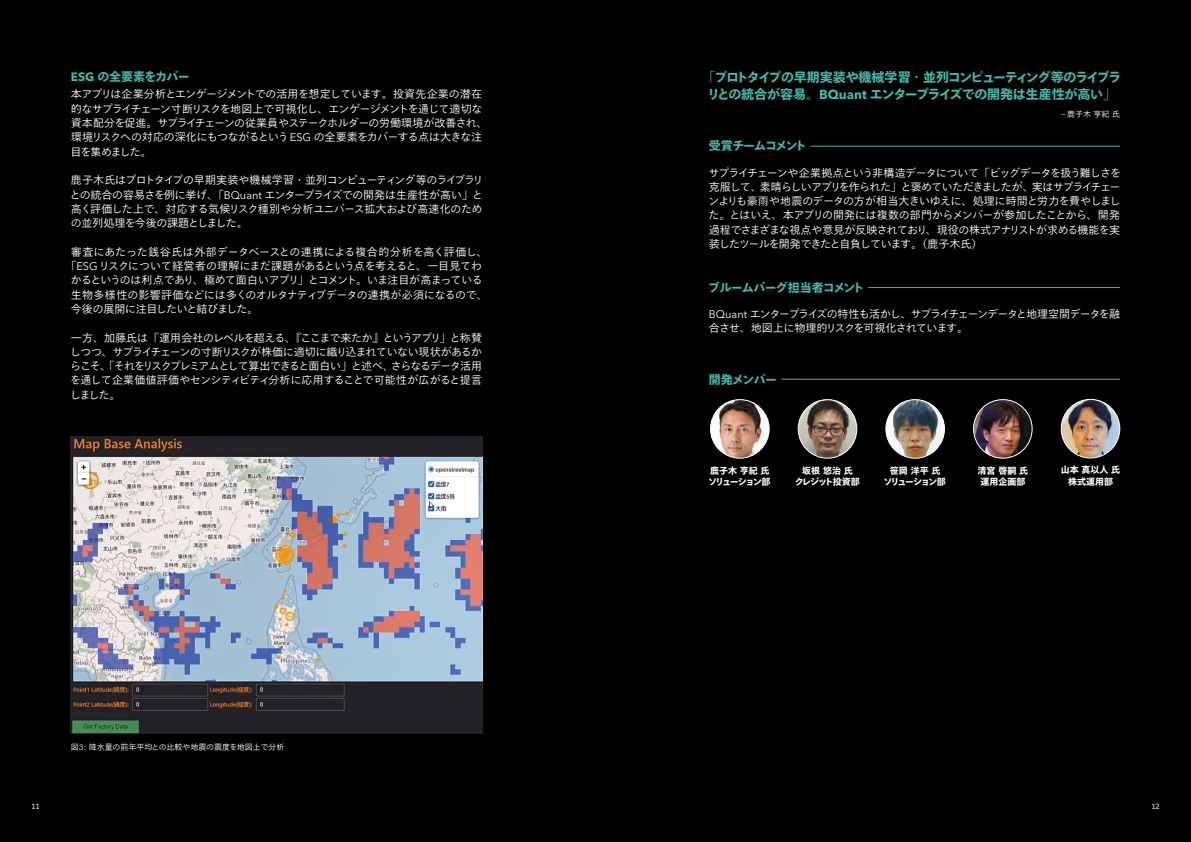
<style>
.page{position:relative;width:1191px;height:842px;background:#000}
.page>*{position:absolute;margin:0;border:0;box-sizing:border-box;transform-origin:0 0}
.t1{font:800 13px/16.9px "Tazugane Gothic Std N";letter-spacing:-.04em;color:#43b9aa;text-align:center}
.t2{font:800 12px "Tazugane Gothic Std N";letter-spacing:-.055em;color:#43b9aa}
.t3{font:800 12px "Tazugane Gothic Std N";letter-spacing:-.095em;color:#43b9aa}
.t4{font:300 11px/14.3px "Tazugane Gothic Std N";letter-spacing:-.05em;color:#fff;text-align:justify}
.t5{font:300 11px/14.3px "Tazugane Gothic Std N";letter-spacing:-.09em;color:#fff}
.t6{font:300 11px "Tazugane Gothic Std N";letter-spacing:-.015em;color:#fff}
.t7{font:300 11px "Tazugane Gothic Std N";letter-spacing:-.02em;color:#fff}
.t8{font:300 11px "Tazugane Gothic Std N";letter-spacing:-.005em;color:#fff}
.t9{font:800 9px/11.7px "Tazugane Gothic Std N";color:#fff;text-align:center}
.t10{font:800 9px/11.7px "Tazugane Gothic Std N";letter-spacing:-.065em;color:#fff}
.t11{font:800 9px/11.7px "Tazugane Gothic Std N";letter-spacing:-.11em;color:#fff;text-align:center}
.t12{font:300 8px "Tazugane Gothic Std N";color:#fff}
.t13{font:7px "Bloomberg Prop Unicode I";color:#fff}
.s1{font-family:"Avenir Next M For BBG";font-weight:700}
.s2{font-family:"Avenir Next M For BBG";font-weight:400}
</style>
<div class="page">
<img style="left:710px;top:400px;width:59px;height:58px;border-radius:29px">
<div style="left:710px;top:399px;width:59px;height:59px;border:1px solid #fff;border-radius:50%"></div>
<img style="left:798px;top:400px;width:58px;height:58px;border-radius:29px">
<div style="left:798px;top:399px;width:59px;height:59px;border:1px solid #fff;border-radius:50%"></div>
<img style="left:886px;top:400px;width:58px;height:58px;border-radius:29px">
<div style="left:885px;top:399px;width:59px;height:59px;border:1px solid #fff;border-radius:50%"></div>
<img style="left:973px;top:400px;width:59px;height:58px;border-radius:29px">
<div style="left:973px;top:399px;width:59px;height:59px;border:1px solid #fff;border-radius:50%"></div>
<img style="left:1061px;top:399px;width:58px;height:59px;border-radius:29px">
<div style="left:1061px;top:399px;width:59px;height:59px;border:1px solid #fff;border-radius:50%"></div>
<hr style="left:709px;top:146px;width:411px;height:1px;background:#43b9aa">
<div style="left:709px;top:141px;width:101px;height:11px;background:#000"></div>
<hr style="left:709px;top:287px;width:411px;height:1px;background:#43b9aa">
<div style="left:709px;top:282px;width:159px;height:11px;background:#000"></div>
<hr style="left:709px;top:379px;width:411px;height:1px;background:#43b9aa">
<div style="left:709px;top:374px;width:72px;height:11px;background:#000"></div>
<img style="left:71px;top:437px;width:411px;height:296px">
<p class="t2" style="left:71px;top:70px;width:120px"><span class="s1">ESG</span> の全要素をカバー</p>
<p class="t4" style="left:70px;top:88px;width:418px;text-align:left">本アプリは企業分析とエンゲージメントでの活用を想定しています。投資先企業の潜在的なサプライチェーン寸断リスクを地図上で可視化し、エンゲージメントを通じて適切な資本配分を促進。サプライチェーンの従業員やステークホルダーの労働環境が改善され、環境リスクへの対応の深化にもつながるという<span class="s2">ESG</span> の全要素をカバーする点は大きな注目を集めました。</p>
<p class="t4" style="left:70px;top:174px;width:415px">鹿子木氏はプロトタイプの早期実装や機械学習・並列コンピューティング等のライブラリとの統合の容易さを例に挙げ、「<span class="s2">BQuant</span> エンタープライズでの開発は生産性が高い」と高く評価した上で、対応する気候リスク種別や分析ユニバース拡大および高速化のための並列処理を今後の課題としました。</p>
<p class="t8" style="left:71px;top:244px;width:418px">審査にあたった銭谷氏は外部データベースとの連携による複合的分析を高く評価し、</p>
<p class="t6" style="left:65px;top:258px;width:418px">「<span class="s2">ESG</span>リスクについて経営者の理解にまだ課題があるという点を考えると、一目見てわ</p>
<p class="t4" style="left:71px;top:274px;width:413px">かるというのは利点であり、極めて面白いアプリ」とコメント。いま注目が高まっている</p>
<p class="t7" style="left:71px;top:287px;width:418px">生物多様性の影響評価などには多くのオルタナティブデータの連携が必須になるので、</p>
<p class="t4" style="left:71px;top:302px;width:189px">今後の展開に注目したいと結びました。</p>
<p class="t4" style="left:70px;top:331px;width:413px">一方、加藤氏は「運用会社のレベルを超える、『ここまで来たか』というアプリ」と称賛しつつ、サプライチェーンの寸断リスクが株価に適切に織り込まれていない現状があるからこそ、「それをリスクプレミアムとして算出できると面白い」と述べ、さらなるデータ活用を通して企業価値評価やセンシティビティ分析に応用することで可能性が広がると提言しました。</p>
<p class="t12" style="left:71px;top:742px;width:215px">図<span class="s2">3:</span> 降水量の前年平均との比較や地震の震度を地図上で分析</p>
<p class="t1" style="left:702px;top:69px;width:420px">「プロトタイプの早期実装や機械学習･並列コンピューティング等のライブラリとの統合が容易。<span class="s1">BQuant</span> エンタープライズでの開発は生産性が高い」</p>
<p class="t12" style="left:1061px;top:108px;width:60px"><span class="s2">-</span>鹿子木亨紀氏</p>
<p class="t3" style="left:709px;top:139px;width:99px">受賞チームコメント</p>
<p class="t4" style="left:708px;top:166px;width:414px">サプライチェーンや企業拠点という非構造データについて「ビッグデータを扱う難しさを克服して、素晴らしいアプリを作られた」と褒めていただきましたが、実はサプライチェーンよりも豪雨や地震のデータの方が相当大きいゆえに、処理に時間と労力を費やしました。とはいえ、本アプリの開発には複数の部門からメンバーが参加したことから、開発過程でさまざまな視点や意見が反映されており、現役の株式アナリストが求める機能を実装したツールを開発できたと自負しています。（鹿子木氏）</p>
<p class="t2" style="left:707px;top:281px;width:158px">ブルームバーグ担当者コメント</p>
<p class="t5" style="left:709px;top:307px;width:412px"><span class="s2">BQuant</span> エンタープライズの特性も活かし、サプライチェーンデータと地理空間データを融合させ、地図上に物理的リスクを可視化されています。</p>
<p class="t2" style="left:709px;top:372px;width:70px">開発メンバー</p>
<p class="t10" style="left:708px;top:465px;width:64px">鹿子木亨紀氏ソリューション部</p>
<p class="t9" style="left:794px;top:465px;width:66px">坂根悠治氏<br>クレジット投資部</p>
<p class="t11" style="left:883px;top:465px;width:64px">笹岡洋平氏<br>ソリューション部</p>
<p class="t9" style="left:977px;top:465px;width:52px">清宮啓嗣氏運用企画部</p>
<p class="t9" style="left:1060px;top:464px;width:61px">山本真以人氏株式運用部</p>
<p class="t13" style="left:32px;top:802px;width:9px">11</p>
<p class="t13" style="left:1151px;top:802px;width:9px">12</p>
</div>
